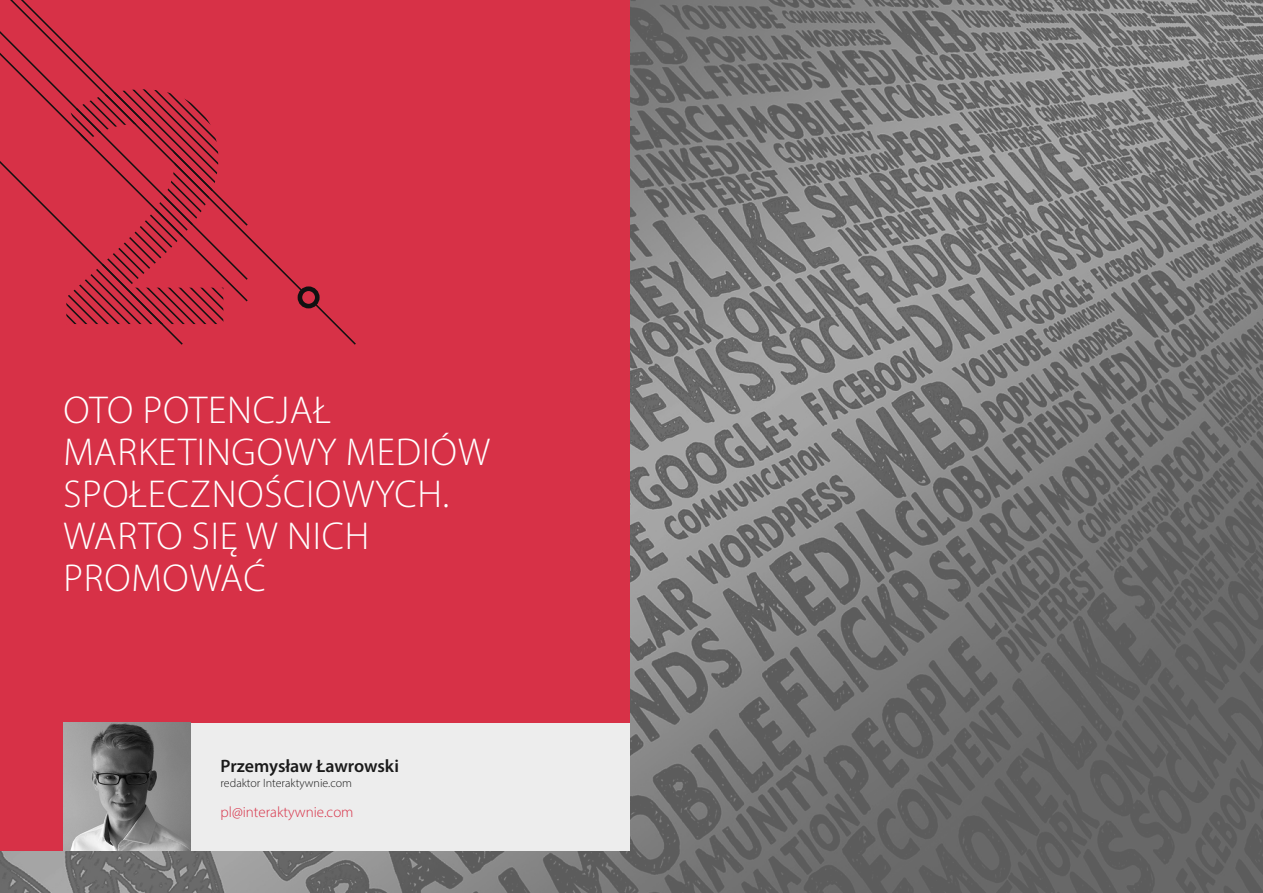
<style>
.page{position:relative;width:1263px;height:893px;background:#fff}
.page>*{position:absolute;margin:0;border:0;box-sizing:border-box;transform-origin:0 0}
.t1{font:300 39px/42px "Myriad Pro";letter-spacing:.02em;color:#fff}
.t2{font:600 18px "Myriad Pro";letter-spacing:-.005em;color:#1a1a1a}
.t3{font:300 15px "Myriad Pro";color:#d73147}
.t4{font:300 12px "Myriad Pro";color:#1a1a1a}
</style>
<div class="page">
<img style="left:0;top:0;width:1263px;height:893px">
<div style="left:0;top:0;width:629px;height:850px;background:#d73147"></div>
<div style="left:63px;top:723px;width:566px;height:127px;background:#ededed"></div>
<svg style="left:184px;top:303px;width:39px;height:21px"></svg>
<svg style="left:313px;top:304px;width:43px;height:41px"></svg>
<svg style="left:184px;top:98px;width:65px;height:205px"></svg>
<svg style="left:0;top:0;width:184px;height:345px"></svg>
<div style="left:298px;top:286px;width:22px;height:22px;border:5px solid #111;border-radius:50%"></div>
<img style="left:63px;top:723px;width:127px;height:127px">
<p class="t1" style="left:63px;top:389px;width:428px">OTO POTENCJAŁ<br>MARKETINGOWY MEDIÓW<br>SPOŁECZNOŚCIOWYCH.<br>WARTO SIĘ W NICH<br>PROMOWAĆ</p>
<p class="t2" style="left:221px;top:755px;width:180px">Przemysław Ławrowski</p>
<p class="t4" style="left:221px;top:776px;width:133px">redaktor Interaktywnie.com</p>
<p class="t3" style="left:221px;top:803px;width:135px">pl@interaktywnie.com</p>
</div>
